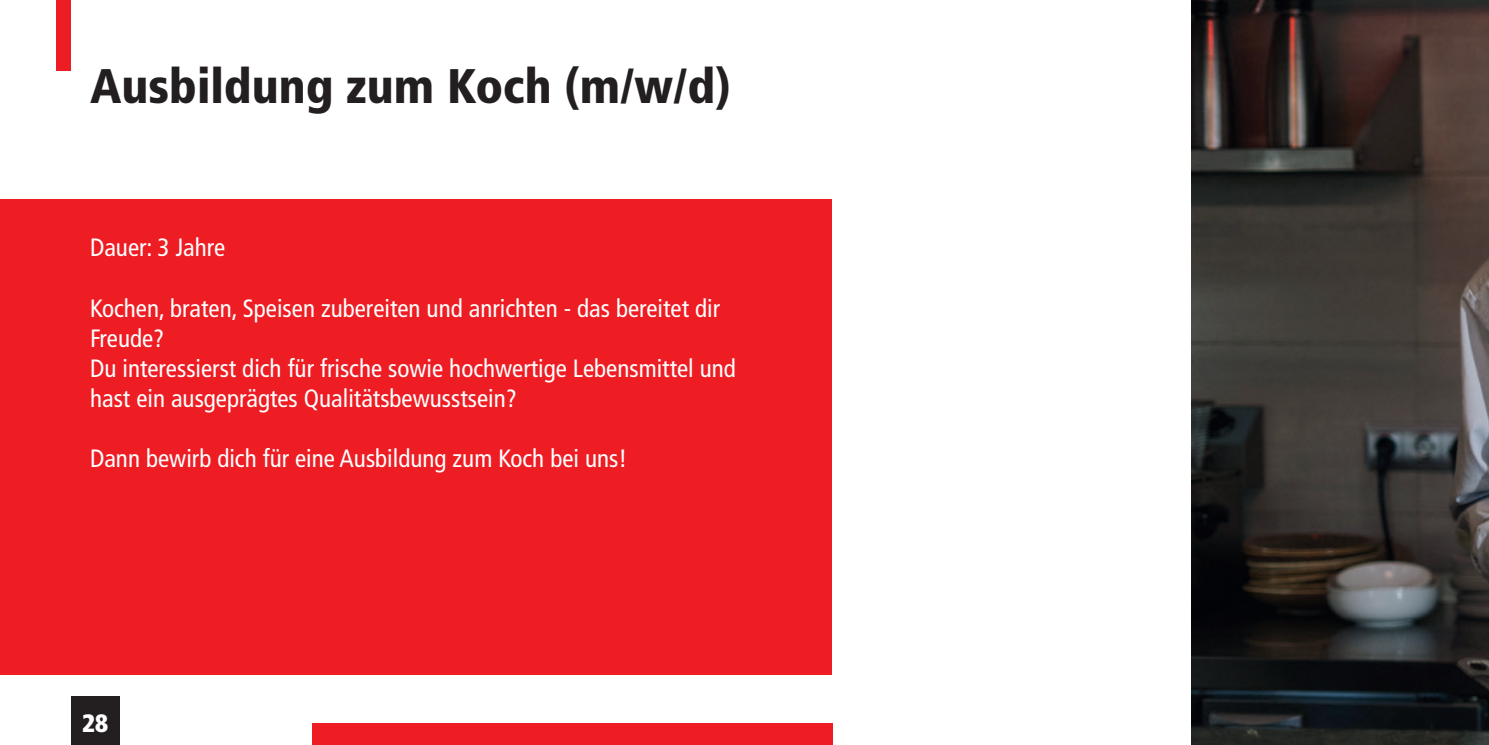
<style>
.page{position:relative;width:1489px;height:745px;background:#fff}
.page>*{position:absolute;margin:0;border:0;box-sizing:border-box;transform-origin:0 0}
.t1{font:900 condensed 48.5px "Frutiger LT Std";color:#231f20}
.t2{font:condensed 25px/30px "Frutiger LT Std";color:#fff}
.t3{font:900 condensed 25px "Frutiger LT Std";color:#fff}
</style>
<div class="page">
<div style="left:0;top:199px;width:831px;height:474px;background:#ee1d23"></div>
<img style="left:1191px;top:0;width:297px;height:744px">
<div style="left:57px;top:0;width:14px;height:71px;background:#ee1d23"></div>
<div style="left:313px;top:723px;width:520px;height:21px;background:#ee1d23"></div>
<div style="left:71px;top:696px;width:48px;height:48px;background:#231f20"></div>
<p class="t1" style="left:90px;top:57px;width:642px">Ausbildung zum Koch (m/w/d)</p>
<p class="t2" style="left:90px;top:233px;width:137px">Dauer: 3 Jahre</p>
<p class="t2" style="left:90px;top:293px;width:631px">Kochen, braten, Speisen zubereiten und anrichten - das bereitet dir<br>Freude?</p>
<p class="t2" style="left:90px;top:353px;width:647px">Du interessierst dich für frische sowie hochwertige Lebensmittel und hast ein ausgeprägtes Qualitätsbewusstsein?</p>
<p class="t2" style="left:90px;top:443px;width:538px">Dann bewirb dich für eine Ausbildung zum Koch bei uns!</p>
<p class="t3" style="left:82px;top:707px;width:28px">28</p>
</div>
